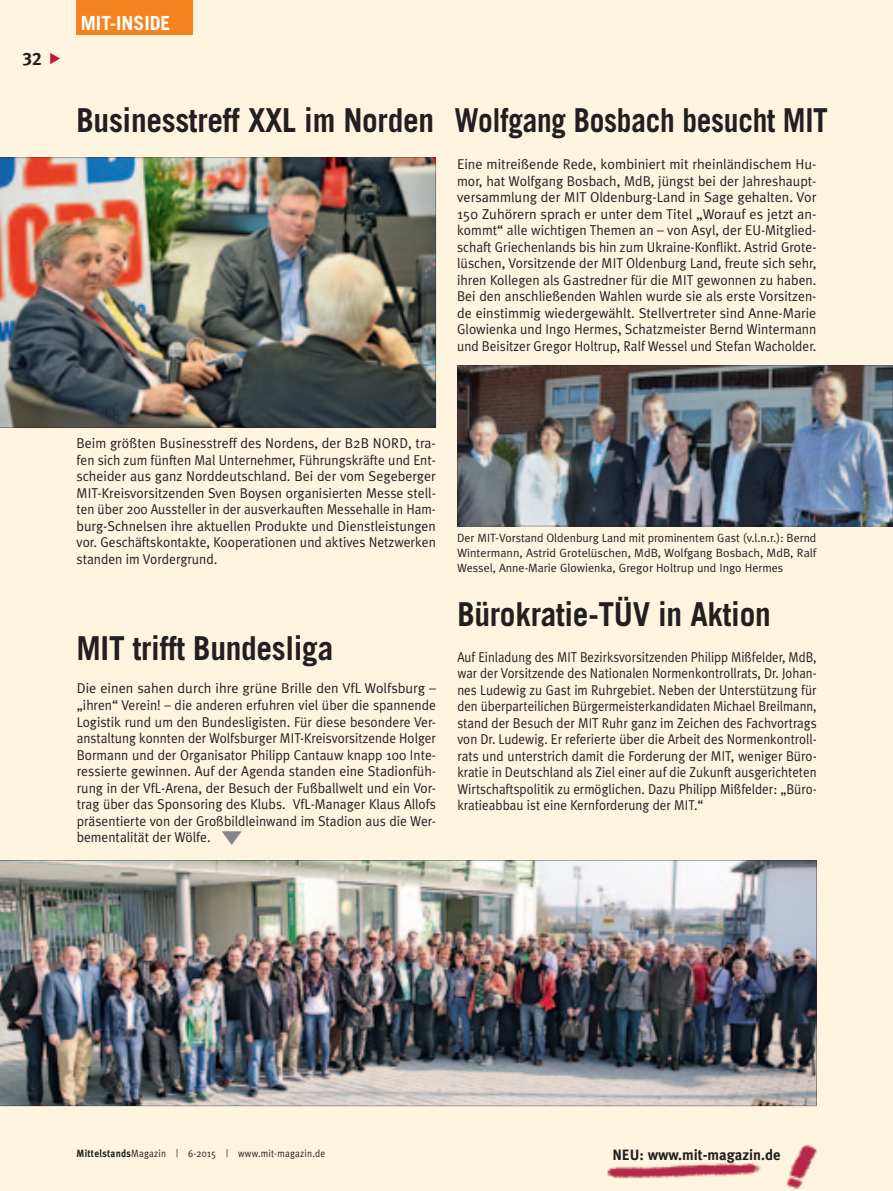
<style>
.page{position:relative;width:893px;height:1191px;background:#fef4e0}
.page>*{position:absolute;margin:0;border:0;box-sizing:border-box;transform-origin:0 0}
.t1{font:700 33px "Trade Gothic";letter-spacing:-.01em;color:#231f20;scale:.95 1}
.t2{font:700 33px "Trade Gothic";letter-spacing:-.01em;color:#231f20;scale:.89 1}
.t3{font:27px "Zapf Essentials LT Markers";color:#848689;scale:.95 1}
.t4{font:700 19.5px "Trade Gothic";color:#fff}
.t5{font:18px "Meta Plus Bold Caps";color:#231f20}
.t6{font:700 15px "Meta Plus";color:#231f20}
.t7{font:14.25px/16.5px "Meta Plus Normal";color:#231f20;text-align:justify}
.t8{font:14.25px/16.5px "Meta Plus Normal";color:#231f20;text-align:justify;scale:.9 1}
.t9{font:12px/15px "Meta Plus Normal";color:#231f20;text-align:justify}
.t10{font:10.5px "Meta Plus Normal";letter-spacing:.025em;color:#231f20;scale:.9 1}
.s1{font-family:"Meta Plus";font-weight:700}
</style>
<div class="page">
<div style="left:77px;top:0;width:116px;height:34px;background:#f58420"></div>
<img style="left:607px;top:1144px;width:210px;height:45px">
<img style="left:457px;top:366px;width:436px;height:160px">
<img style="left:0;top:158px;width:436px;height:269px">
<img style="left:0;top:860px;width:817px;height:246px">
<p class="t5" style="left:23px;top:48px;width:21px">32</p>
<h3 class="t4" style="left:81px;top:11px;width:91px">mit-inSiDe</h3>
<h1 class="t1" style="left:77px;top:100px;width:378px">Businesstreff XXl im norden</h1>
<h1 class="t2" style="left:455px;top:100px;width:421px">Wolfgang Bosbach besucht mit</h1>
<p class="t7" style="left:457px;top:156px;width:361px">Eine mitreißende Rede, kombiniert mit rheinländischem Hu&shy;mor, hat Wolfgang Bosbach, MdB, jüngst bei der Jahreshaupt&shy;versammlung der MIT Oldenburg-Land in Sage gehalten. Vor 150 Zuhörern sprach er unter dem Titel „Worauf es jetzt an&shy;kommt“ alle wichtigen Themen an – von Asyl, der EU-Mitglied&shy;schaft Griechenlands bis hin zum Ukraine-Konflikt. Astrid Grote&shy;lüschen, Vorsitzende der MIT Oldenburg Land, freute sich sehr, ihren Kollegen als Gastredner für die MIT gewonnen zu haben.<br>Bei den anschließenden Wahlen wurde sie als erste Vorsitzen&shy;de einstimmig wiedergewählt. Stellvertreter sind Anne-Marie Glowienka und Ingo Hermes, Schatzmeister Bernd Wintermann und Beisitzer Gregor Holtrup, Ralf Wessel und Stefan Wacholder.</p>
<p class="t7" style="left:77px;top:435px;width:361px">Beim größten Businesstreff des Nordens, der B2B NORD, tra&shy;fen sich zum fünften Mal Unternehmer, Führungskräfte und Ent&shy;scheider aus ganz Norddeutschland. Bei der vom Segeberger MIT-Kreisvorsitzenden Sven Boysen organisierten Messe stell&shy;ten über 200 Aussteller in der ausverkauften Messehalle in Ham&shy;burg-Schnelsen ihre aktuellen Produkte und Dienstleistungen vor. Geschäftskontakte, Kooperationen und aktives Netzwerken standen im Vordergrund.</p>
<h1 class="t1" style="left:77px;top:627px;width:272px">mit trifft Bundesliga</h1>
<p class="t7" style="left:77px;top:680px;width:361px">Die einen sahen durch ihre grüne Brille den VfL Wolfsburg – „ihren“ Verein! – die anderen erfuhren viel über die spannende Logistik rund um den Bundesligisten. Für diese besondere Ver&shy;anstaltung konnten der Wolfsburger MIT-Kreisvorsitzende Holger Bormann und der Organisator Philipp Cantauw knapp 100 Inte&shy;ressierte gewinnen. Auf der Agenda standen eine Stadionfüh&shy;rung in der VfL-Arena, der Besuch der Fußballwelt und ein Vor&shy;trag über das Sponsoring des Klubs. VfL-Manager Klaus Allofs präsentierte von der Großbildleinwand im Stadion aus die Wer&shy;bementalität der Wölfe.</p>
<h2 class="t3" style="left:248px;top:829px;width:21px;rotate:90deg">0</h2>
<p class="t9" style="left:457px;top:530px;width:361px">Der MIT-Vorstand Oldenburg Land mit prominentem Gast (v.l.n.r.): Bernd Wintermann, Astrid Grotelüschen, MdB, Wolfgang Bosbach, MdB, Ralf Wessel, Anne-Marie Glowienka, Gregor Holtrup und Ingo Hermes</p>
<h1 class="t1" style="left:457px;top:594px;width:331px">Bürokratie-tÜV in aktion</h1>
<p class="t8" style="left:457px;top:648px;width:401px">Auf Einladung des MIT Bezirksvorsitzenden Philipp Mißfelder, MdB, war der Vorsitzende des Nationalen Normenkontrollrats, Dr. Johan&shy;nes Ludewig zu Gast im Ruhrgebiet. Neben der Unterstützung für den überparteilichen Bürgermeisterkandidaten Michael Breilmann, stand der Besuch der MIT Ruhr ganz im Zeichen des Fachvortrags von Dr. Ludewig. Er referierte über die Arbeit des Normenkontroll&shy;rats und unterstrich damit die Forderung der MIT, weniger Büro&shy;kratie in Deutschland als Ziel einer auf die Zukunft ausgerichteten Wirtschaftspolitik zu ermöglichen. Dazu Philipp Mißfelder: „Büro&shy;kratieabbau ist eine Kernforderung der MIT.“</p>
<p class="t10" style="left:77px;top:1147px;width:278px"><span class="s1">Mittelstands</span>Magazin | 6-2015 | www.mit-magazin.de</p>
<p class="t6" style="left:612px;top:1146px;width:170px">NEU: www.mit-magazin.de</p>
</div>
